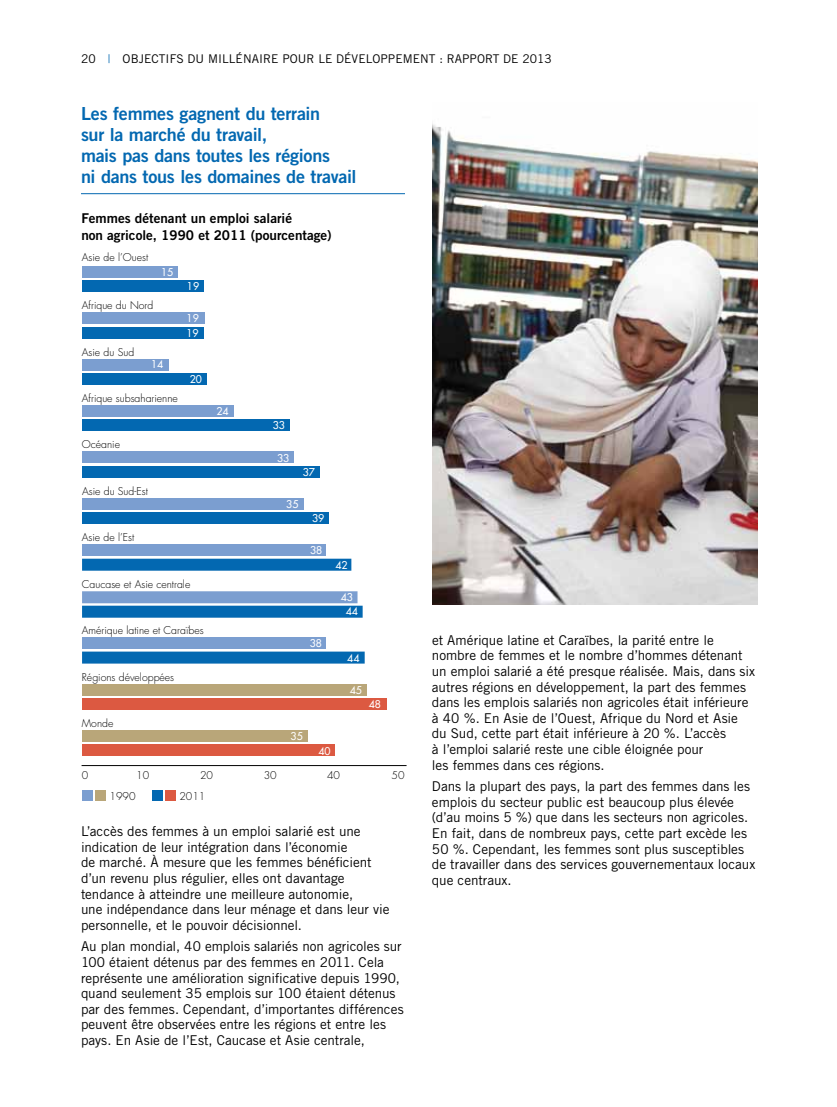
<style>
.page{position:relative;width:837px;height:1107px;background:#fff}
.page>*{position:absolute;margin:0;border:0;box-sizing:border-box;transform-origin:0 0}
.t1{font:18px/21px "Trade Gothic LT Std Bd 2";letter-spacing:-.015em;color:#0368b1}
.t2{font:13.5px/15.6px "Trade Gothic LT Std";letter-spacing:-.005em;color:#000}
.t3{font:13.5px/16.2px "Trade Gothic LT Std Bd 2";color:#010101}
.t4{font:12px "Trade Gothic LT Std";letter-spacing:.005em;color:#000}
.t5{font:300 10.5px "Futura Std";color:#000}
.t6{font:500 10.5px/14.2px "Futura Std";color:#fff;text-align:center}
.t7{font:300 10.5px "Futura Std";color:#010101}
.s1{color:#0368b1}
</style>
<div class="page">
<hr style="left:81px;top:193px;width:324px;height:1px;background:#0368b1">
<div style="left:82px;top:730px;width:225px;height:12px;background:#b9a679"></div>
<div style="left:82px;top:744px;width:253px;height:12px;background:#dc5941"></div>
<div style="left:82px;top:684px;width:285px;height:12px;background:#b9a679"></div>
<div style="left:82px;top:698px;width:304px;height:12px;background:#dc5941"></div>
<div style="left:82px;top:637px;width:244px;height:12px;background:#7b9ed0"></div>
<div style="left:82px;top:652px;width:283px;height:12px;background:#0368b1"></div>
<div style="left:82px;top:591px;width:276px;height:12px;background:#7b9ed0"></div>
<div style="left:82px;top:606px;width:281px;height:12px;background:#0368b1"></div>
<div style="left:82px;top:544px;width:244px;height:12px;background:#7b9ed0"></div>
<div style="left:82px;top:559px;width:269px;height:12px;background:#0368b1"></div>
<div style="left:82px;top:498px;width:221px;height:12px;background:#7b9ed0"></div>
<div style="left:82px;top:512px;width:247px;height:12px;background:#0368b1"></div>
<div style="left:82px;top:451px;width:212px;height:12px;background:#7b9ed0"></div>
<div style="left:82px;top:466px;width:238px;height:12px;background:#0368b1"></div>
<div style="left:82px;top:405px;width:152px;height:12px;background:#7b9ed0"></div>
<div style="left:82px;top:419px;width:208px;height:12px;background:#0368b1"></div>
<div style="left:82px;top:359px;width:86px;height:12px;background:#7b9ed0"></div>
<div style="left:82px;top:373px;width:125px;height:12px;background:#0368b1"></div>
<div style="left:82px;top:312px;width:123px;height:12px;background:#7b9ed0"></div>
<div style="left:82px;top:327px;width:122px;height:12px;background:#0368b1"></div>
<div style="left:82px;top:266px;width:95px;height:12px;background:#7b9ed0"></div>
<div style="left:82px;top:280px;width:122px;height:12px;background:#0368b1"></div>
<hr style="left:82px;top:765px;width:324px;height:1px;background:#010101">
<div style="left:95px;top:790px;width:11px;height:11px;background:#b9a679"></div>
<div style="left:82px;top:790px;width:10px;height:11px;background:#7b9ed0"></div>
<div style="left:165px;top:790px;width:11px;height:11px;background:#dc5941"></div>
<div style="left:152px;top:790px;width:10px;height:11px;background:#0368b1"></div>
<img style="left:432px;top:123px;width:326px;height:482px">
<p class="t4" style="left:81px;top:51px;width:472px">20 <span class="s1">|</span> objectifs du millénaire pour le développement : rapport de 2013</p>
<h1 class="t1" style="left:81px;top:103px;width:277px">Les femmes gagnent du terrain<br>sur la marché du travail,<br>mais pas dans toutes les régions<br>ni dans tous les domaines de travail</h1>
<p class="t3" style="left:81px;top:210px;width:252px">Femmes détenant un emploi salarié<br>non agricole, 1990 et 2011 (pourcentage)</p>
<p class="t5" style="left:82px;top:251px;width:68px">Asie de l’Ouest</p>
<p class="t5" style="left:82px;top:299px;width:73px">Afrique du Nord</p>
<p class="t5" style="left:82px;top:345px;width:54px">Asie du Sud</p>
<p class="t5" style="left:82px;top:392px;width:98px">Afrique subsaharienne</p>
<p class="t5" style="left:82px;top:438px;width:40px">Océanie</p>
<p class="t5" style="left:82px;top:484px;width:67px">Asie du Sud-Est</p>
<p class="t5" style="left:82px;top:531px;width:54px">Asie de l’Est</p>
<p class="t5" style="left:82px;top:578px;width:110px">Caucase et Asie centrale</p>
<p class="t5" style="left:82px;top:624px;width:123px">Amérique latine et Caraïbes</p>
<p class="t5" style="left:82px;top:670px;width:94px">Régions développées</p>
<p class="t5" style="left:82px;top:717px;width:33px">Monde</p>
<p class="t6" style="left:161px;top:265px;width:14px">15</p>
<p class="t6" style="left:187px;top:279px;width:14px">19</p>
<p class="t6" style="left:186px;top:326px;width:14px">19</p>
<p class="t6" style="left:187px;top:311px;width:14px">19</p>
<p class="t6" style="left:151px;top:357px;width:14px">14</p>
<p class="t6" style="left:190px;top:372px;width:14px">20</p>
<p class="t6" style="left:216px;top:404px;width:14px">24</p>
<p class="t6" style="left:273px;top:418px;width:14px">33</p>
<p class="t6" style="left:277px;top:451px;width:14px">33</p>
<p class="t6" style="left:303px;top:465px;width:14px">37</p>
<p class="t6" style="left:286px;top:497px;width:14px">35</p>
<p class="t6" style="left:312px;top:511px;width:14px">39</p>
<p class="t6" style="left:310px;top:543px;width:14px">38</p>
<p class="t6" style="left:310px;top:636px;width:14px">38</p>
<p class="t6" style="left:291px;top:729px;width:14px">35</p>
<p class="t6" style="left:335px;top:558px;width:14px">42</p>
<p class="t6" style="left:341px;top:590px;width:19px">43<br>44</p>
<p class="t6" style="left:347px;top:651px;width:14px">44</p>
<p class="t6" style="left:350px;top:683px;width:14px">45</p>
<p class="t6" style="left:369px;top:697px;width:14px">48</p>
<p class="t6" style="left:318px;top:744px;width:14px">40</p>
<p class="t5" style="left:82px;top:768px;width:8px">0</p>
<p class="t5" style="left:136px;top:768px;width:15px">10</p>
<p class="t5" style="left:200px;top:768px;width:15px">20</p>
<p class="t5" style="left:264px;top:768px;width:15px">30</p>
<p class="t5" style="left:327px;top:768px;width:15px">40</p>
<p class="t5" style="left:391px;top:768px;width:15px">50</p>
<p class="t7" style="left:110px;top:790px;width:28px">1990</p>
<p class="t7" style="left:179px;top:790px;width:28px">2011</p>
<p class="t2" style="left:81px;top:823px;width:310px">L’accès des femmes à un emploi salarié est une indication de leur intégration dans l’économie<br>de marché. À mesure que les femmes bénéficient d’un revenu plus régulier, elles ont davantage tendance à atteindre une meilleure autonomie,<br>une indépendance dans leur ménage et dans leur vie personnelle, et le pouvoir décisionnel.</p>
<p class="t2" style="left:81px;top:939px;width:324px">Au plan mondial, 40 emplois salariés non agricoles sur 100 étaient détenus par des femmes en 2011. Cela représente une amélioration significative depuis 1990, quand seulement 35 emplois sur 100 étaient détenus par des femmes. Cependant, d’importantes différences peuvent être observées entre les régions et entre les pays. En Asie de l’Est, Caucase et Asie centrale,</p>
<p class="t2" style="left:432px;top:632px;width:325px">et Amérique latine et Caraïbes, la parité entre le nombre de femmes et le nombre d’hommes détenant un emploi salarié a été presque réalisée. Mais, dans six autres régions en développement, la part des femmes dans les emplois salariés non agricoles était inférieure à 40 %. En Asie de l’Ouest, Afrique du Nord et Asie du Sud, cette part était inférieure à 20 %. L’accès<br>à l’emploi salarié reste une cible éloignée pour<br>les femmes dans ces régions.</p>
<p class="t2" style="left:432px;top:778px;width:325px">Dans la plupart des pays, la part des femmes dans les emplois du secteur public est beaucoup plus élevée (d’au moins 5 %) que dans les secteurs non agricoles.<br>En fait, dans de nombreux pays, cette part excède les 50 %. Cependant, les femmes sont plus susceptibles de travailler dans des services gouvernementaux locaux que centraux.</p>
</div>
